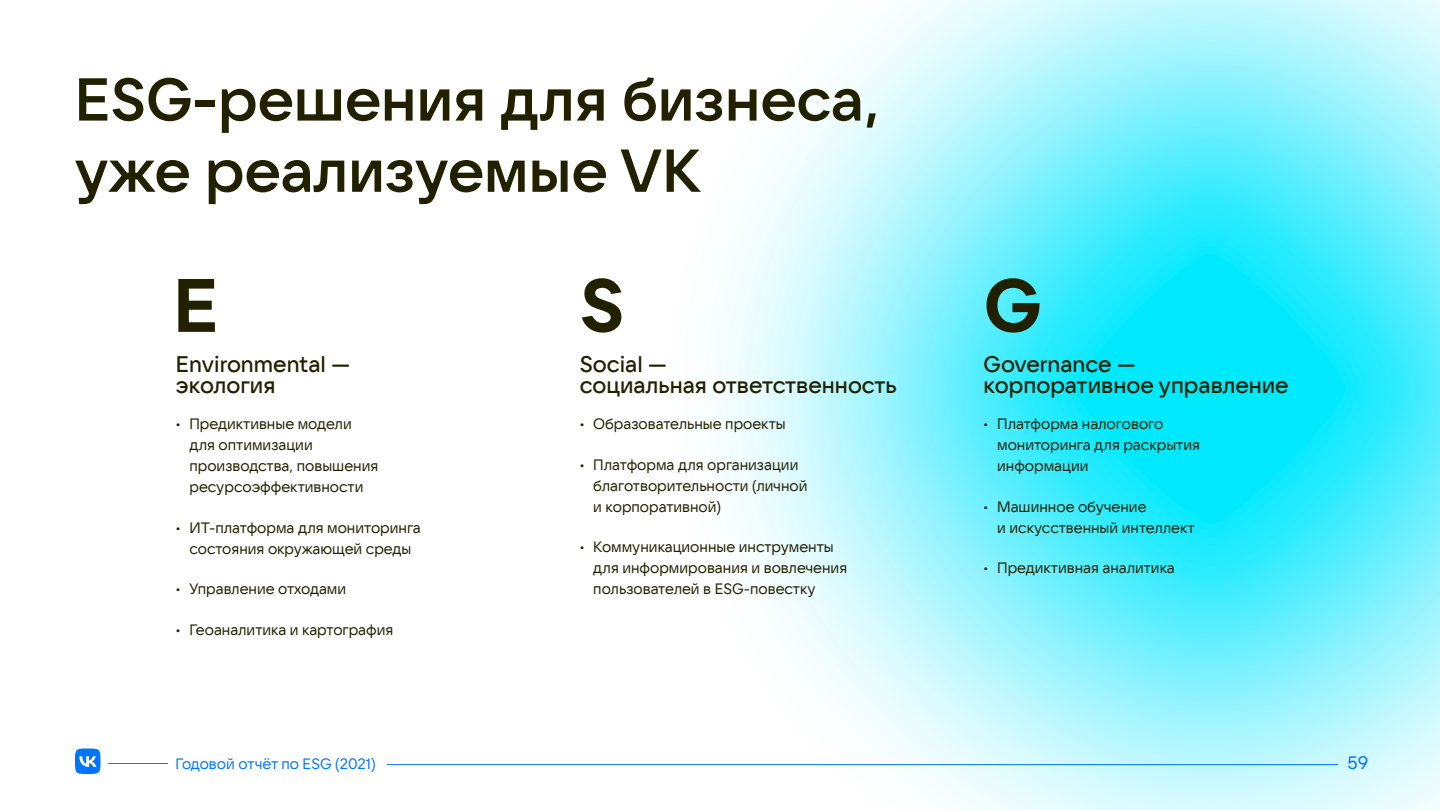
<style>
.page{position:relative;width:1440px;height:810px;background:#fff}
.page>*{position:absolute;margin:0;border:0;box-sizing:border-box;transform-origin:0 0}
.t1{font:700 75px "VK Sans Display";color:#212100}
.t2{font:600 60px/71.2px "VK Sans Display";color:#212100}
.t3{font:500 22.5px/21px "VK Sans Display";color:#212100}
.t4{font:18px "VK Sans Display";color:#0076ff}
.t5{font:15px/21px "VK Sans Display";color:#212100}
.t6{font:15px "VK Sans Display";color:#0076ff}
</style>
<div class="page">
<img style="left:580px;top:0;width:860px;height:810px">
<svg style="left:75px;top:748px;width:25px;height:26px"></svg>
<hr style="left:108px;top:763px;width:60px;height:1px;background:#0076ff">
<hr style="left:387px;top:764px;width:951px;height:1px;background:#0076ff">
<h2 class="t2" style="left:75px;top:63px;width:807px">ESG-решения для бизнеса, уже реализуемые VK</h2>
<h1 class="t1" style="left:173px;top:262px;width:47px">E</h1>
<h1 class="t1" style="left:580px;top:262px;width:46px">S</h1>
<h1 class="t1" style="left:984px;top:262px;width:59px">G</h1>
<h3 class="t3" style="left:580px;top:353px;width:319px">Social —<br>социальная ответственность</h3>
<h3 class="t3" style="left:984px;top:353px;width:307px">Governance — корпоративное управление</h3>
<p class="t5" style="left:189px;top:413px;width:190px;text-indent:-14px">• Предиктивные модели для оптимизации производства, повышения ресурсоэффективности</p>
<p class="t5" style="left:176px;top:517px;width:246px;text-align:center">• ИТ-платформа для мониторинга состояния окружающей среды</p>
<p class="t5" style="left:176px;top:578px;width:172px">• Управление отходами</p>
<p class="t5" style="left:176px;top:619px;width:219px">• Геоаналитика и картография</p>
<h3 class="t3" style="left:176px;top:353px;width:176px">Environmental — экология</h3>
<p class="t5" style="left:580px;top:413px;width:207px">• Образовательные проекты</p>
<p class="t5" style="left:593px;top:454px;width:216px;text-indent:-14px">• Платформа для организации благотворительности (личной и корпоративной)</p>
<p class="t5" style="left:593px;top:536px;width:255px;text-indent:-14px">• Коммуникационные инструменты для информирования и вовлечения пользователей в ESG-повестку</p>
<p class="t5" style="left:997px;top:413px;width:204px;text-indent:-14px">• Платформа налогового мониторинга для раскрытия информации</p>
<p class="t5" style="left:997px;top:496px;width:199px;text-indent:-14px">• Машинное обучение<br>и искусственный интеллект</p>
<p class="t5" style="left:984px;top:557px;width:193px">• Предиктивная аналитика</p>
<p class="t6" style="left:176px;top:755px;width:202px">Годовой отчёт по ESG (2021)</p>
<p class="t4" style="left:1347px;top:752px;width:23px">59</p>
</div>
